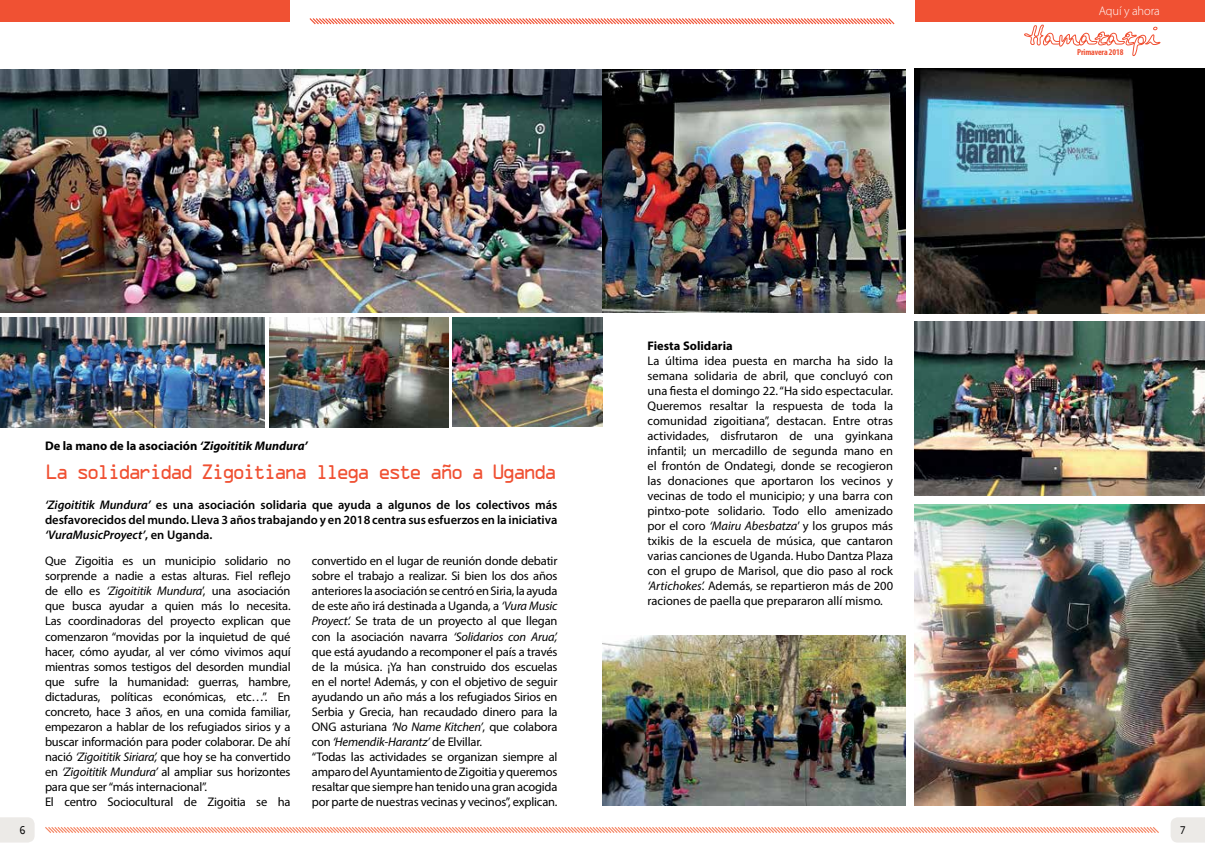
<style>
.page{position:relative;width:1205px;height:851px;background:#fff}
.page>*{position:absolute;margin:0;border:0;box-sizing:border-box;transform-origin:0 0}
.t1{font:18.75px "OCRA Std";letter-spacing:-.165em;color:#f05133}
.t2{font:12.5px/15px "Myriad Pro";letter-spacing:-.015em;color:#000}
.t3{font:600 12.5px/15px "Myriad Pro";color:#000;text-align:justify}
.t4{font:700 12.5px "Myriad Pro";color:#000}
.t5{font:300 12.5px "Myriad Pro";letter-spacing:-.01em;color:#fff}
.t6{font:11.25px "Monotypecom";color:#000}
.t7{font:700 condensed 8.75px "Myriad Pro";letter-spacing:-.01em;color:#f05133}
.s1{font-style:italic}
</style>
<div class="page">
<img style="left:0;top:69px;width:905px;height:244px">
<div style="left:0;top:0;width:289px;height:21px;background:#f05133"></div>
<svg style="left:0;top:817px;width:35px;height:25px"></svg>
<svg style="left:45px;top:827px;width:1114px;height:6px"></svg>
<svg style="left:1024px;top:25px;width:136px;height:31px"></svg>
<div style="left:915px;top:0;width:290px;height:21px;background:#f05133"></div>
<svg style="left:309px;top:18px;width:586px;height:7px"></svg>
<svg style="left:1171px;top:817px;width:34px;height:25px"></svg>
<img style="left:0;top:317px;width:265px;height:110px">
<img style="left:452px;top:317px;width:150px;height:110px">
<img style="left:602px;top:635px;width:304px;height:170px">
<img style="left:914px;top:322px;width:291px;height:173px">
<img style="left:269px;top:317px;width:179px;height:110px">
<img style="left:914px;top:69px;width:291px;height:244px">
<img style="left:914px;top:504px;width:291px;height:301px">
<p class="t6" style="left:19px;top:823px;width:8px">6</p>
<p class="t4" style="left:45px;top:437px;width:264px">De la mano de la asociación <span class="s1">‘Zigoititik Mundura’</span></p>
<h1 class="t1" style="left:45px;top:463px;width:514px">La solidaridad Zigoitiana llega este año a Uganda</h1>
<p class="t3" style="left:45px;top:497px;width:514px"><span class="s1">‘Zigoititik Mundura’</span> es una asociación solidaria que ayuda a algunos de los colectivos más desfavorecidos del mundo. Lleva 3 años trabajando y en 2018 centra sus esfuerzos en la iniciativa <span class="s1">‘VuraMusicProyect’</span>, en Uganda.</p>
<p class="t2" style="left:45px;top:553px;width:247px">Que Zigoitia es un municipio solidario no sorprende a nadie a estas alturas. Fiel reflejo de ello es <span class="s1">‘Zigoititik Mundura</span>’, una asociación que busca ayudar a quien más lo necesita.<br>Las coordinadoras del proyecto explican que comenzaron “movidas por la inquietud de qué hacer, cómo ayudar, al ver cómo vivimos aquí mientras somos testigos del desorden mundial que sufre la humanidad: guerras, hambre, dictaduras, políticas económicas, etc…”. En concreto, hace 3 años, en una comida familiar, empezaron a hablar de los refugiados sirios y a buscar información para poder colaborar. De ahí nació <span class="s1">‘Zigoititik Siriara’,</span> que hoy se ha convertido en <span class="s1">‘Zigoititik Mundura’</span> al ampliar sus horizontes para que ser “más internacional”.<br>El centro Sociocultural de Zigoitia se ha</p>
<p class="t2" style="left:312px;top:553px;width:247px">convertido en el lugar de reunión donde debatir sobre el trabajo a realizar. Si bien los dos años anteriores la asociación se centró en Siria, la ayuda de este año irá destinada a Uganda, a <span class="s1">‘Vura Music Proyect’.</span> Se trata de un proyecto al que llegan con la asociación navarra <span class="s1">‘Solidarios con Arua’, </span>que está ayudando a recomponer el país a través de la música. ¡Ya han construido dos escuelas en el norte! Además, y con el objetivo de seguir ayudando un año más a los refugiados Sirios en Serbia y Grecia, han recaudado dinero para la ONG asturiana <span class="s1">‘No Name Kitchen’</span>, que colabora con <span class="s1">‘Hemendik-Harantz’</span> de Elvillar.<br>“Todas las actividades se organizan siempre al amparo del Ayuntamiento de Zigoitia y queremos resaltar que siempre han tenido una gran acogida por parte de nuestras vecinas y vecinos”, explican.</p>
<p class="t4" style="left:647px;top:337px;width:87px">Fiesta Solidaria</p>
<p class="t2" style="left:647px;top:353px;width:247px;text-align:justify">La última idea puesta en marcha ha sido la semana solidaria de abril, que concluyó con una fiesta el domingo 22. “Ha sido espectacular.<br>Queremos resaltar la respuesta de toda la comunidad zigoitiana”, destacan. Entre otras actividades, disfrutaron de una gyinkana infantil; un mercadillo de segunda mano en el frontón de Ondategi, donde se recogieron las donaciones que aportaron los vecinos y vecinas de todo el municipio; y una barra con pintxo-pote solidario. Todo ello amenizado por el coro <span class="s1">‘Mairu Abesbatza</span>’ y los grupos más txikis de la escuela de música, que cantaron varias canciones de Uganda. Hubo Dantza Plaza con el grupo de Marisol, que dio paso al rock <span class="s1">‘Artichokes’.</span> Además, se repartieron más de 200 raciones de paella que prepararon allí mismo.</p>
<p class="t5" style="left:1099px;top:4px;width:63px">Aquí y ahora</p>
<p class="t7" style="left:1077px;top:46px;width:48px">Primavera 2018</p>
<p class="t6" style="left:1179px;top:823px;width:8px">7</p>
</div>
